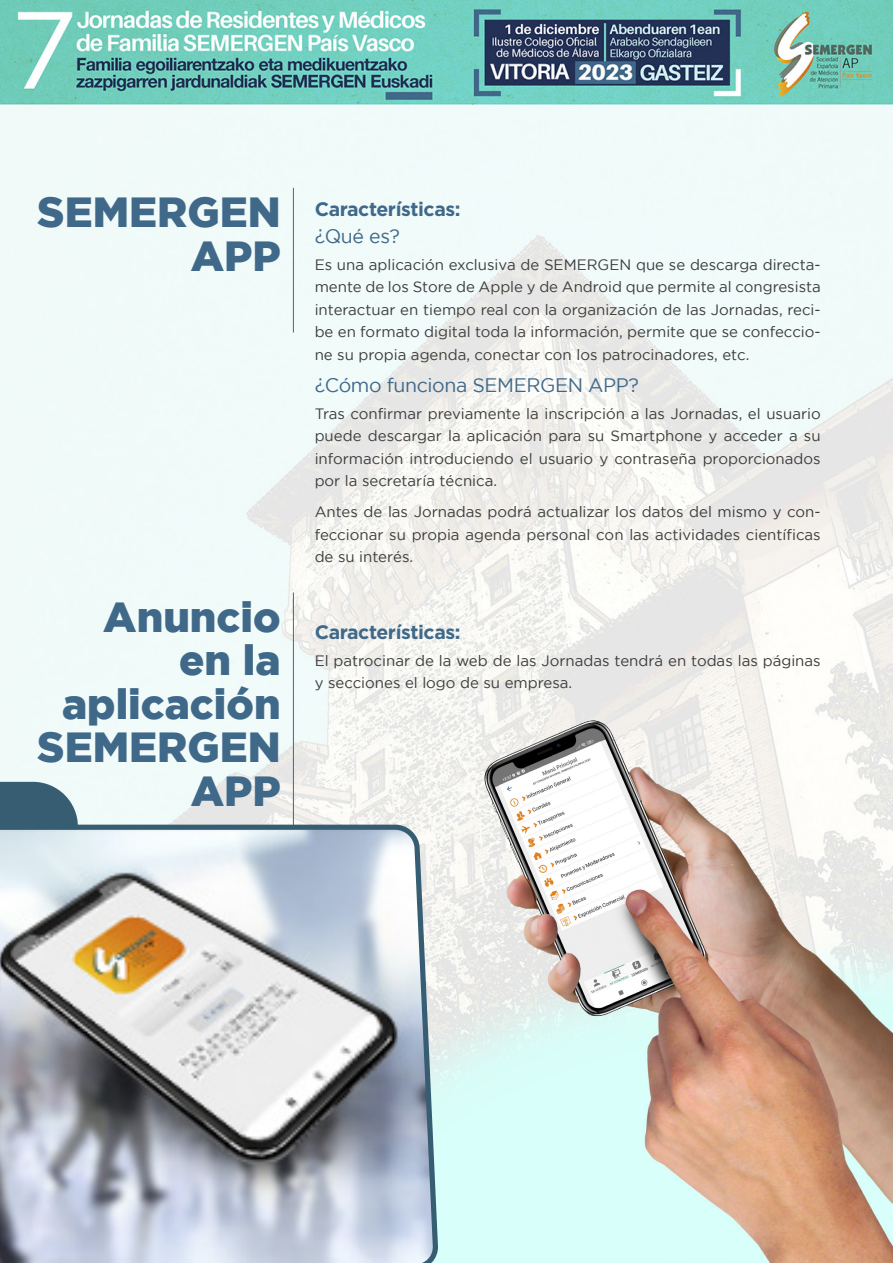
<style>
.page{position:relative;width:893px;height:1263px;background:#fff}
.page>*{position:absolute;margin:0;border:0;box-sizing:border-box;transform-origin:0 0}
.t1{font:900 42px/43.5px "Gotham";color:#406989;text-align:right}
.t2{font:700 19.5px "Gotham";letter-spacing:-.02em;color:#406989}
.t3{font:19.5px "Gotham";letter-spacing:-.02em;color:#406989}
.t4{font:15px/22.5px "Gotham";color:#3c3c3b;text-align:justify}
</style>
<div class="page">
<img style="left:0;top:0;width:893px;height:822px">
<img style="left:261px;top:703px;width:632px;height:560px">
<hr style="left:293px;top:188px;width:1px;height:144px;background:#406989">
<hr style="left:293px;top:592px;width:1px;height:276px;background:#406989">
<svg style="left:0;top:782px;width:78px;height:40px;background:#507284"></svg>
<svg style="left:0;top:822px;width:436px;height:441px;background:#b8bcc2"></svg>
<h1 class="t1" style="left:37px;top:189px;width:245px">SEMERGEN<br>APP</h1>
<h1 class="t1" style="left:37px;top:594px;width:245px">Anuncio<br>en la aplicación<br>SEMERGEN<br>APP</h1>
<h2 class="t2" style="left:315px;top:197px;width:148px">Características:</h2>
<h2 class="t3" style="left:315px;top:226px;width:87px">¿Qué es?</h2>
<p class="t4" style="left:315px;top:253px;width:508px">Es una aplicación exclusiva de SEMERGEN que se descarga directa&shy;mente de los Store de Apple y de Android que permite al congresista interactuar en tiempo real con la organización de las Jornadas, reci&shy;be en formato digital toda la información, permite que se confeccio&shy;ne su propia agenda, conectar con los patrocinadores, etc.</p>
<h2 class="t3" style="left:315px;top:374px;width:326px">¿Cómo funciona SEMERGEN APP?</h2>
<p class="t4" style="left:315px;top:402px;width:508px">Tras confirmar previamente la inscripción a las Jornadas, el usuario puede descargar la aplicación para su Smartphone y acceder a su información introduciendo el usuario y contraseña proporcionados por la secretaría técnica.</p>
<p class="t4" style="left:315px;top:500px;width:508px">Antes de las Jornadas podrá actualizar los datos del mismo y con&shy;feccionar su propia agenda personal con las actividades científicas de su interés.</p>
<h2 class="t2" style="left:315px;top:621px;width:148px">Características:</h2>
<p class="t4" style="left:315px;top:649px;width:507px">El patrocinar de la web de las Jornadas tendrá en todas las páginas y secciones el logo de su empresa.</p>
</div>
